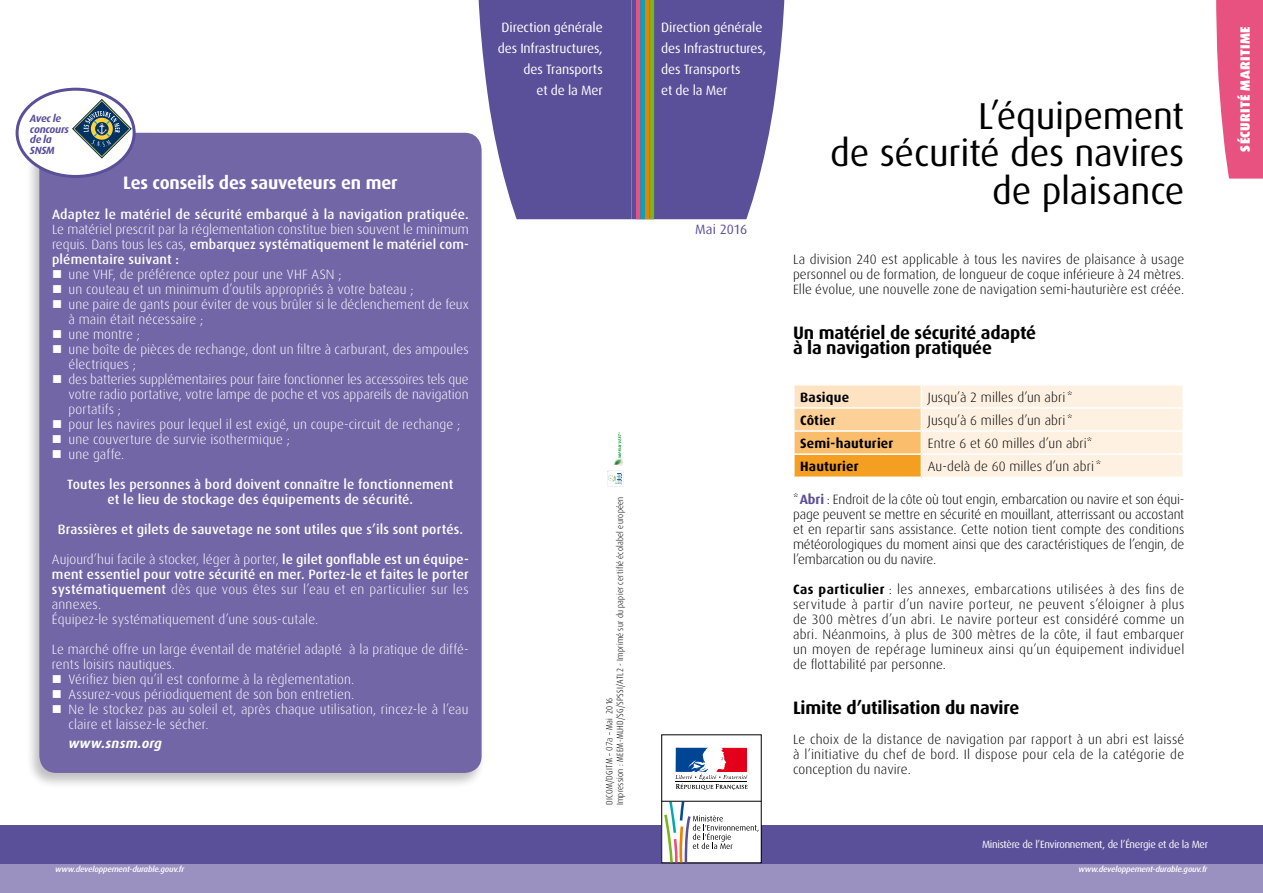
<style>
.page{position:relative;width:1263px;height:893px;background:#fff}
.page>*{position:absolute;margin:0;border:0;box-sizing:border-box;transform-origin:0 0}
.t1{font:37.5px/37.5px "Dax OT";letter-spacing:-.005em;color:#000;text-align:right}
.t2{font:700 18px/15px "Dax OT";letter-spacing:-.01em;color:#000}
.t3{font:700 18px "Dax OT";letter-spacing:-.01em;color:#fff}
.t4{font:300 13.5px/15px "Dax OT";letter-spacing:.005em;color:#fff}
.t5{font:300 13.5px/15px "Dax OT";letter-spacing:.01em;color:#000;text-align:justify}
.t6{font:500 13.5px/15px "Dax OT";letter-spacing:.01em;color:#fff;text-align:center}
.t7{font:13.5px/21px "Dax OT";letter-spacing:-.01em;color:#fff}
.t8{font:700 13.5px "Dax OT";letter-spacing:.015em;color:#000}
.t9{font:900 13.5px "Dax OT";letter-spacing:.025em;color:#fff}
.t10{font:italic 700 13.5px "Dax OT";letter-spacing:.02em;color:#fff}
.t11{font:13.5px "Dax OT";letter-spacing:-.005em;color:#5a5099}
.t12{font:10.5px "Dax OT";letter-spacing:-.03em;color:#fff}
.t13{font:italic 700 10.5px/10.5px "Dax OT";letter-spacing:-.03em;color:#5a5099}
.t14{font:300 condensed 9px/10.8px "Dax OT";letter-spacing:.03em;color:#000}
.t15{font:italic 500 8.25px "Dax OT";letter-spacing:-.02em;color:#fff}
.s1{font-weight:500}
.s2{font-stretch:normal}
.s3{font-weight:700;color:#5a5099}
.s4{font-weight:700}
</style>
<div class="page">
<div style="left:0;top:863px;width:1263px;height:30px;background:#9b91c1"></div>
<svg style="left:478px;top:0;width:306px;height:219px;background:#6a619d"></svg>
<div style="left:0;top:825px;width:1263px;height:38px;background:#5a5099"></div>
<div style="left:662px;top:735px;width:99px;height:128px;background:#fff"></div>
<div style="left:661px;top:734px;width:101px;height:129px;border:1px solid #000"></div>
<svg style="left:675px;top:748px;width:73px;height:42px"></svg>
<hr style="left:662px;top:801px;width:99px;height:1px;background:#000">
<svg style="left:664px;top:802px;width:95px;height:60px"></svg>
<div style="left:794px;top:385px;width:127px;height:23px;background:#fde3c2"></div>
<div style="left:794px;top:408px;width:127px;height:23px;background:#fcd097"></div>
<div style="left:794px;top:431px;width:127px;height:23px;background:#f9bd6b"></div>
<div style="left:794px;top:454px;width:127px;height:23px;background:#f49f22"></div>
<hr style="left:793px;top:407px;width:128px;height:2px;background:#fff">
<hr style="left:793px;top:430px;width:128px;height:2px;background:#fff">
<hr style="left:793px;top:453px;width:128px;height:2px;background:#fff">
<hr style="left:793px;top:384px;width:128px;height:2px;background:#fff">
<svg style="left:921px;top:385px;width:262px;height:92px;background:#fef1e2"></svg>
<hr style="left:793px;top:476px;width:128px;height:2px;background:#fff">
<svg style="left:1216px;top:0;width:47px;height:179px;background:#ea628d"></svg>
<div style="left:25px;top:130px;width:461px;height:659px;background:#000;opacity:.25"></div>
<div style="left:39px;top:133px;width:443px;height:640px;background:#7266a7;border-radius:17px"></div>
<div style="left:17px;top:89px;width:117px;height:87px;background:#fff;border-radius:50%"></div>
<div style="left:16px;top:88px;width:120px;height:90px;border:3px solid #5a5099;border-radius:50%"></div>
<svg style="left:72px;top:99px;width:59px;height:59px"></svg>
<svg style="left:607px;top:432px;width:17px;height:55px"></svg>
<p class="t13" style="left:30px;top:113px;width:41px">Avec le concours de la<br>SNSM</p>
<h2 class="t3" style="left:123px;top:173px;width:276px">Les conseils des sauveteurs en mer</h2>
<p class="t6" style="left:52px;top:207px;width:418px">Adaptez le matériel de sécurité embarqué à la navigation pratiquée.</p>
<p class="t4" style="left:52px;top:222px;width:418px;text-align:justify">Le matériel prescrit par la réglementation constitue bien souvent le minimum requis. Dans tous les cas, <span class="s1">embarquez systématiquement le matériel com&shy;plémentaire suivant :</span></p>
<p class="t4" style="left:68px;top:267px;width:402px">une VHF, de préférence optez pour une VHF ASN ;<br>un couteau et un minimum d’outils appropriés à votre bateau ;<br>une paire de gants pour éviter de vous brûler si le déclenchement de feux à main était nécessaire ;<br>une montre ;<br>une boîte de pièces de rechange, dont un filtre à carburant, des ampoules électriques ;<br>des batteries supplémentaires pour faire fonctionner les accessoires tels que votre radio portative, votre lampe de poche et vos appareils de navigation portatifs ;<br>pour les navires pour lequel il est exigé, un coupe-circuit de rechange ; une couverture de survie isothermique ;<br>une gaffe.</p>
<p class="t6" style="left:67px;top:477px;width:388px">Toutes les personnes à bord doivent connaître le fonctionnement et le lieu de stockage des équipements de sécurité.</p>
<p class="t6" style="left:58px;top:522px;width:407px">Brassières et gilets de sauvetage ne sont utiles que s’ils sont portés.</p>
<p class="t4" style="left:52px;top:552px;width:418px">Aujourd’hui facile à stocker, léger à porter, <span class="s1">le gilet gonflable est un équipe&shy;ment essentiel pour votre sécurité en mer. Portez-le et faites le porter systématiquement</span> dès que vous êtes sur l’eau et en particulier sur les annexes.<br>Équipez-le systématiquement d’une sous-cutale.</p>
<p class="t4" style="left:52px;top:642px;width:418px">Le marché offre un large éventail de matériel adapté à la pratique de diffé-</p>
<p class="t4" style="left:52px;top:657px;width:125px">rents loisirs nautiques.</p>
<p class="t4" style="left:68px;top:672px;width:287px">Vérifiez bien qu’il est conforme à la règlementation.</p>
<p class="t4" style="left:68px;top:687px;width:287px">Assurez-vous périodiquement de son bon entretien.</p>
<p class="t4" style="left:68px;top:702px;width:402px">Ne le stockez pas au soleil et, après chaque utilisation, rincez-le à l’eau</p>
<p class="t4" style="left:68px;top:717px;width:142px">claire et laissez-le sécher.</p>
<p class="t10" style="left:68px;top:736px;width:95px">www.snsm.org</p>
<p class="t7" style="left:498px;top:17px;width:107px;text-align:right">Direction générale des Infrastructures, des Transports<br>et de la Mer</p>
<p class="t14" style="left:604px;top:805px;width:310px;rotate:-90deg">DICOM/DGITM – <span class="s2">07a</span> – Mai 2016<br>Impression : MEEM-MLHD/SG/SPSSI/ATL2 - Imprimé sur du papier certifié écolabel européen</p>
<p class="t7" style="left:661px;top:17px;width:107px">Direction générale des Infrastructures, des Transports<br>et de la Mer</p>
<p class="t11" style="left:695px;top:222px;width:54px">Mai 2016</p>
<h1 class="t1" style="left:830px;top:97px;width:356px">L’équipement<br>de sécurité des navires de plaisance</h1>
<p class="t5" style="left:793px;top:252px;width:393px">La division 240 est applicable à tous les navires de plaisance à usage personnel ou de formation, de longueur de coque inférieure à 24 mètres.<br>Elle évolue, une nouvelle zone de navigation semi-hauturière est créée.</p>
<h2 class="t2" style="left:793px;top:325px;width:245px">Un matériel de sécurité adapté à la navigation pratiquée</h2>
<p class="t8" style="left:800px;top:389px;width:50px">Basique</p>
<p class="t5" style="left:928px;top:389px;width:146px">Jusqu’à 2 milles d’un abri*</p>
<p class="t8" style="left:800px;top:412px;width:37px">Côtier</p>
<p class="t5" style="left:928px;top:413px;width:146px">Jusqu’à 6 milles d’un abri*</p>
<p class="t8" style="left:800px;top:435px;width:95px">Semi-hauturier</p>
<p class="t5" style="left:928px;top:436px;width:166px">Entre 6 et 60 milles d’un abri*</p>
<p class="t8" style="left:800px;top:459px;width:60px">Hauturier</p>
<p class="t5" style="left:928px;top:459px;width:175px">Au-delà de 60 milles d’un abri*</p>
<p class="t5" style="left:793px;top:492px;width:393px">*<span class="s3">Abri</span> : Endroit de la côte où tout engin, embarcation ou navire et son équi&shy;page peuvent se mettre en sécurité en mouillant, atterrissant ou accostant et en repartir sans assistance. Cette notion tient compte des conditions météorologiques du moment ainsi que des caractéristiques de l’engin, de l’embarcation ou du navire.</p>
<p class="t5" style="left:793px;top:582px;width:393px"><span class="s4">Cas particulier</span> : les annexes, embarcations utilisées à des fins de servitude à partir d’un navire porteur, ne peuvent s’éloigner à plus de 300 mètres d’un abri. Le navire porteur est considéré comme un abri. Néanmoins, à plus de 300 mètres de la côte, il faut embarquer un moyen de repérage lumineux ainsi qu’un équipement individuel de flottabilité par personne.</p>
<h2 class="t2" style="left:793px;top:700px;width:228px">Limite d’utilisation du navire</h2>
<p class="t5" style="left:793px;top:732px;width:393px">Le choix de la distance de navigation par rapport à un abri est laissé à l’initiative du chef de bord. Il dispose pour cela de la catégorie de conception du navire.</p>
<p class="t12" style="left:982px;top:839px;width:227px">Ministère de l’Environnement, de l’Énergie et de la Mer</p>
<p class="t15" style="left:55px;top:864px;width:131px">www.developpement-durable.gouv.fr</p>
<p class="t15" style="left:1078px;top:864px;width:131px">www.developpement-durable.gouv.fr</p>
<p class="t9" style="left:1237px;top:152px;width:126px;rotate:-90deg">SÉCURITÉ MARITIME</p>
</div>
